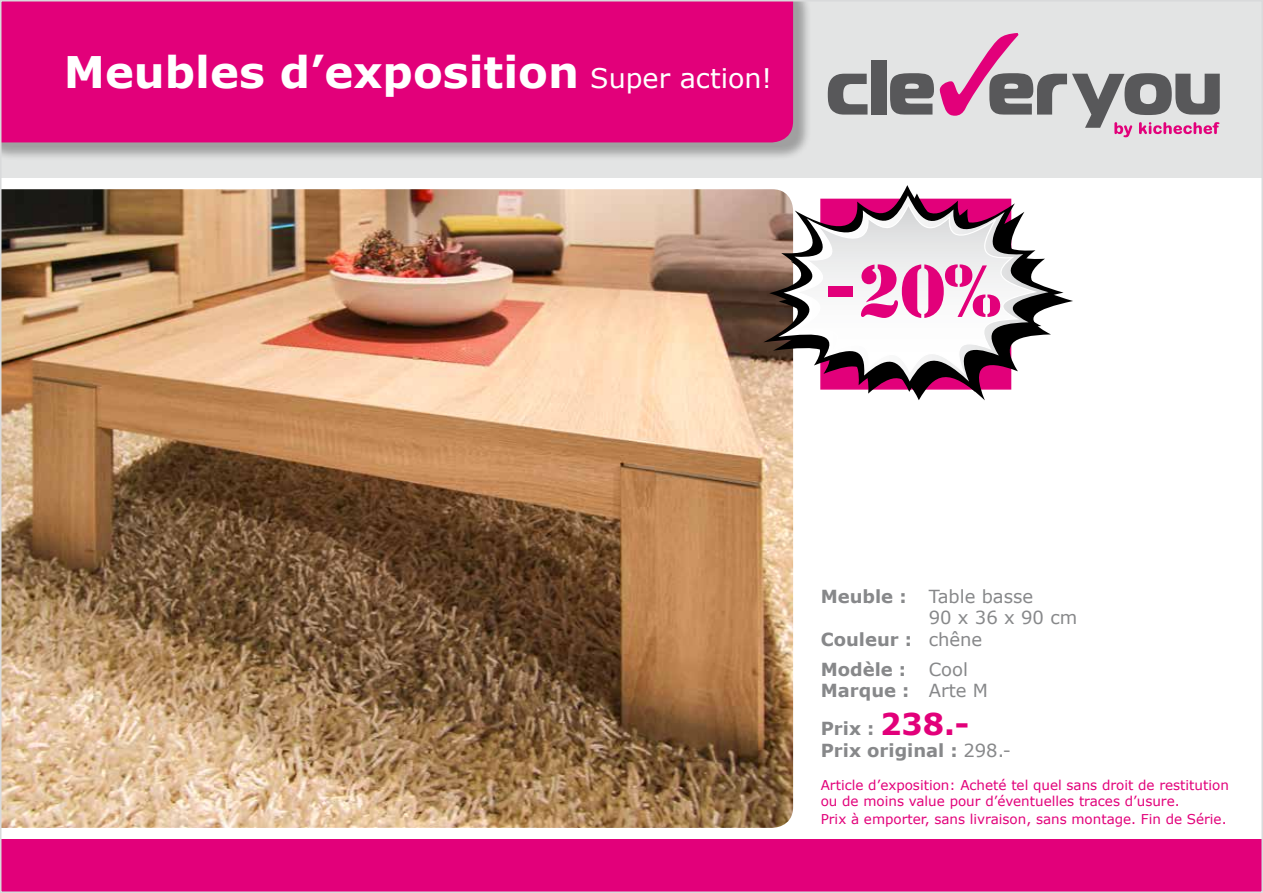
<style>
.page{position:relative;width:1263px;height:893px;background:#fff}
.page>*{position:absolute;margin:0;border:0;box-sizing:border-box;transform-origin:0 0}
.t1{font:68.85px "Stencil Std";color:#e2007a}
.t2{font:700 43.5px "Verdana";color:#fff}
.t3{font:27px "Verdana";color:#fff}
.t4{font:700 18px/21.6px "Verdana";color:#87888a}
.t5{font:18px/21.6px "Verdana";color:#87888a}
.t6{font:13.5px/16.2px "Verdana";color:#e2007a}
.s1{font-weight:700}
.s2{font-weight:400}
.s3{font-size:30px;color:#e2007a}
</style>
<div class="page">
<img style="left:3px;top:189px;width:790px;height:639px">
<svg style="left:773px;top:292px;width:300px;height:108px"></svg>
<svg style="left:763px;top:185px;width:300px;height:207px"></svg>
<svg style="left:778px;top:195px;width:270px;height:187px"></svg>
<svg style="left:789px;top:203px;width:248px;height:172px"></svg>
<div style="left:0;top:0;width:1263px;height:178px;background:#e3e4e4"></div>
<div style="left:0;top:0;width:812px;height:161px;background:#000;opacity:.3"></div>
<div style="left:3px;top:3px;width:790px;height:139px;background:#e2007a"></div>
<div style="left:0;top:840px;width:1263px;height:53px;background:#e2007a"></div>
<svg style="left:828px;top:74px;width:39px;height:41px"></svg>
<div style="left:871px;top:61px;width:15px;height:54px;background:#58585a"></div>
<svg style="left:890px;top:73px;width:44px;height:42px;background:#747476"></svg>
<svg style="left:940px;top:33px;width:280px;height:104px"></svg>
<h2 class="t2" style="left:64px;top:41px;width:517px">Meubles d’exposition</h2>
<h3 class="t3" style="left:590px;top:59px;width:183px">Super action!</h3>
<h1 class="t1" style="left:823px;top:247px;width:179px">-20%</h1>
<h3 class="t5" style="left:821px;top:585px;width:214px"><span class="s1">Meuble :</span> Table basse</h3>
<h3 class="t5" style="left:929px;top:607px;width:150px">90 x 36 x 90 cm</h3>
<h3 class="t4" style="left:821px;top:628px;width:163px">Couleur : <span class="s2">chêne</span></h3>
<h3 class="t4" style="left:821px;top:658px;width:87px">Modèle :</h3>
<h3 class="t5" style="left:821px;top:658px;width:169px;text-indent:108px">Cool<br><span class="s1">Marque :</span> Arte M</h3>
<h3 class="t4" style="left:821px;top:717px;width:192px">Prix : <span class="s3">238.-<br></span>Prix original : <span class="s2">298.-</span></h3>
<p class="t6" style="left:821px;top:776px;width:410px">Article d’exposition: Acheté tel quel sans droit de restitution ou de moins value pour d’éventuelles traces d’usure.</p>
<p class="t6" style="left:821px;top:811px;width:407px">Prix à emporter, sans livraison, sans montage. Fin de Série.</p>
</div>
